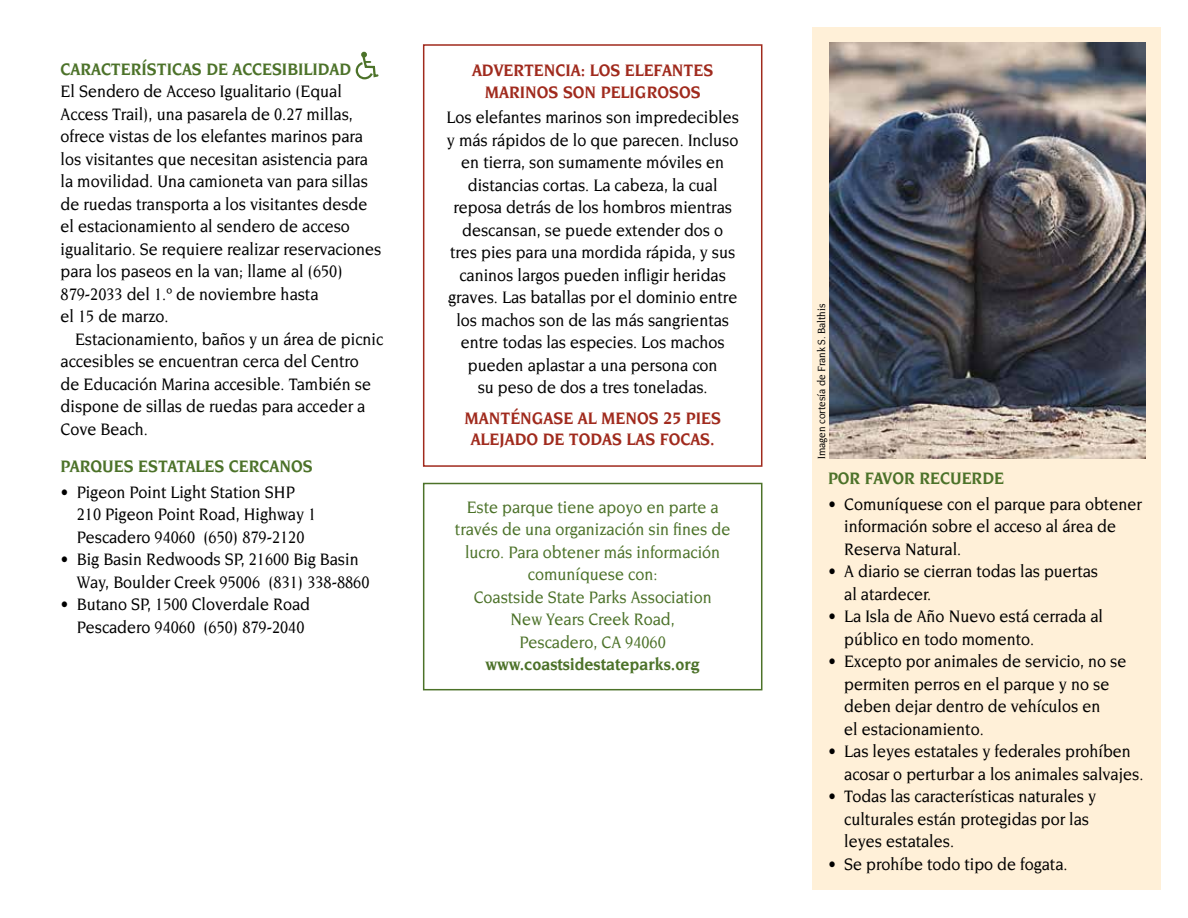
<style>
.page{position:relative;width:1188px;height:918px;background:#fff}
.page>*{position:absolute;margin:0;border:0;box-sizing:border-box;transform-origin:0 0}
.t1{font:500 18px/22.5px "Novarese";color:#000;scale:.9 1}
.t2{font:500 18px/22.5px "Novarese";color:#4c7229;text-align:center;scale:.9 1}
.t3{font:700 18px/21.6px "Novarese";color:#a02a1d;text-align:center;scale:.9 1}
.t4{font:700 18px "Novarese";color:#4c7229;scale:.9 1}
.t5{font:500 11.25px "Novarese";color:#000;scale:.9 1}
.s1{font-weight:700}
</style>
<div class="page">
<div style="left:813px;top:27px;width:348px;height:863px;background:#fff0d8"></div>
<div style="left:423px;top:483px;width:339px;height:207px;background:#fff;border:2px solid #4c7229"></div>
<div style="left:423px;top:44px;width:339px;height:423px;background:#fff;border:2px solid #a02a1d"></div>
<svg style="left:355px;top:52px;width:24px;height:28px"></svg>
<img style="left:829px;top:43px;width:316px;height:415px">
<h2 class="t4" style="left:61px;top:59px;width:324px">CARACTERÍSTICAS DE ACCESIBILIDAD</h2>
<p class="t1" style="left:61px;top:80px;width:358px">El Sendero de Acceso Igualitario (Equal Access Trail), una pasarela de 0.27 millas, ofrece vistas de los elefantes marinos para los visitantes que necesitan asistencia para la movilidad. Una camioneta van para sillas de ruedas transporta a los visitantes desde el estacionamiento al sendero de acceso igualitario. Se requiere realizar reservaciones para los paseos en la van; llame al (650)<br>879-2033 del 1.º de noviembre hasta<br>el 15 de marzo.</p>
<p class="t1" style="left:61px;top:328px;width:360px;text-indent:14px">Estacionamiento, baños y un área de picnic accesibles se encuentran cerca del Centro<br>de Educación Marina accesible. También se dispone de sillas de ruedas para acceder a Cove Beach.</p>
<h2 class="t4" style="left:61px;top:456px;width:282px">PARQUES ESTATALES CERCANOS</h2>
<p class="t1" style="left:77px;top:480px;width:268px;text-indent:-16px">• Pigeon Point Light Station SHP<br>210 Pigeon Point Road, Highway 1<br>Pescadero 94060 (650) 879-2120</p>
<p class="t1" style="left:77px;top:548px;width:327px;text-indent:-16px">• Big Basin Redwoods SP, 21600 Big Basin<br>Way, Boulder Creek 95006 (831) 338-8860</p>
<p class="t1" style="left:61px;top:593px;width:279px;text-align:center">• Butano SP, 1500 Cloverdale Road<br>Pescadero 94060 (650) 879-2040</p>
<h2 class="t3" style="left:472px;top:59px;width:270px">ADVERTENCIA: LOS ELEFANTES<br>MARINOS SON PELIGROSOS</h2>
<p class="t1" style="left:446px;top:106px;width:327px;text-align:center">Los elefantes marinos son impredecibles y más rápidos de lo que parecen. Incluso en tierra, son sumamente móviles en distancias cortas. La cabeza, la cual reposa detrás de los hombros mientras descansan, se puede extender dos o tres pies para una mordida rápida, y sus caninos largos pueden infigir heridas graves. Las batallas por el dominio entre los machos son de las más sangrientas entre todas las especies. Los machos pueden aplastar a una persona con<br>su peso de dos a tres toneladas.</p>
<h2 class="t3" style="left:464px;top:407px;width:286px">MANTÉNGASE AL MENOS 25 PIES<br>ALEJADO DE TODAS LAS FOCAS.</h2>
<p class="t2" style="left:455px;top:495px;width:308px">Este parque tiene apoyo en parte a través de una organización sin fnes de lucro. Para obtener más información comuníquese con:<br>Coastside State Parks Association<br>New Years Creek Road,<br>Pescadero, CA 94060 <span class="s1">www.coastsidestateparks.org</span></p>
<p class="t5" style="left:815px;top:459px;width:174px;rotate:-90deg">Imagen cortesía de Frank S. Balthis</p>
<p class="t4" style="left:828px;top:468px;width:197px">POR FAVOR RECUERDE</p>
<p class="t1" style="left:844px;top:492px;width:332px;text-indent:-16px">• Comuníquese con el parque para obtener información sobre el acceso al área de<br>Reserva Natural.</p>
<p class="t1" style="left:844px;top:560px;width:283px;text-indent:-16px">• A diario se cierran todas las puertas al atardecer.</p>
<p class="t1" style="left:844px;top:605px;width:289px;text-indent:-16px">• La Isla de Año Nuevo está cerrada al público en todo momento.</p>
<p class="t1" style="left:844px;top:650px;width:315px;text-indent:-16px">• Excepto por animales de servicio, no se permiten perros en el parque y no se deben dejar dentro de vehículos en<br>el estacionamiento.</p>
<p class="t1" style="left:844px;top:740px;width:334px;text-indent:-16px">• Las leyes estatales y federales prohíben acosar o perturbar a los animales salvajes.</p>
<p class="t1" style="left:844px;top:785px;width:281px;text-indent:-16px">• Todas las características naturales y culturales están protegidas por las leyes estatales.</p>
<p class="t1" style="left:828px;top:852px;width:268px">• Se prohíbe todo tipo de fogata.</p>
</div>
